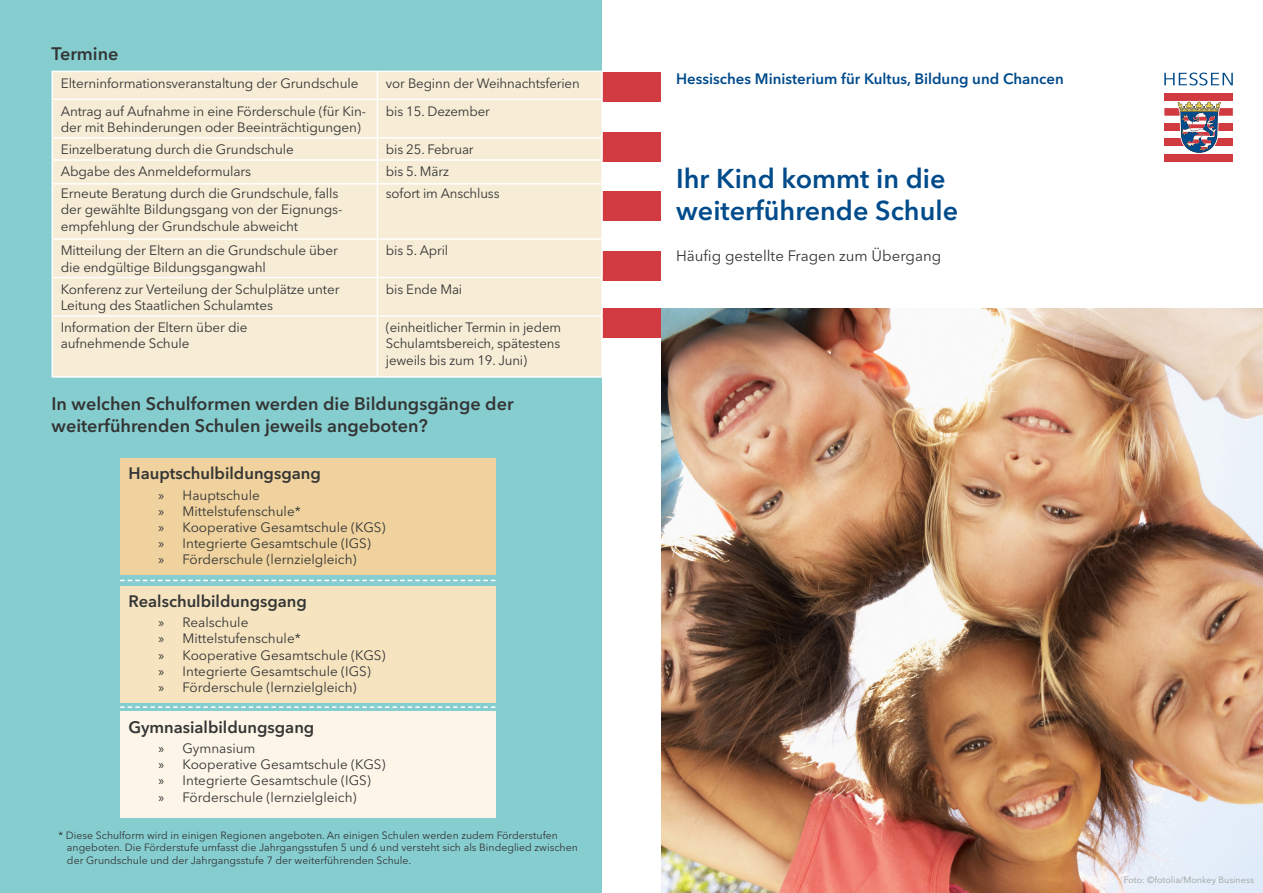
<style>
.page{position:relative;width:1263px;height:893px;background:#fff}
.page>*{position:absolute;margin:0;border:0;box-sizing:border-box;transform-origin:0 0}
.t1{font:600 27px "Avenir Next LT Pro";color:#004b8b}
.t2{font:600 18px "Avenir Next LT Pro";color:#343535}
.t3{font:600 16.5px "Avenir Next LT Pro";color:#343535}
.t4{font:600 15px "Avenir Next LT Pro";color:#004b8b}
.t5{font:15px "Avenir Next LT Pro";color:#343535}
.t6{font:13.5px "Avenir Next LT Pro";letter-spacing:-.01em;color:#343535}
.t7{font:10.5px "Avenir Next LT Pro";color:#343535}
.t8{font:9px "Avenir Next LT Pro";color:#9da09f}
.s1{font-family:"Myriad Pro"}
</style>
<div class="page">
<div style="left:602px;top:72px;width:59px;height:30px;background:#d03a40"></div>
<div style="left:602px;top:191px;width:59px;height:30px;background:#d03a40"></div>
<div style="left:602px;top:132px;width:59px;height:30px;background:#d03a40"></div>
<div style="left:602px;top:251px;width:59px;height:30px;background:#d03a40"></div>
<div style="left:602px;top:308px;width:59px;height:30px;background:#d03a40"></div>
<div style="left:1164px;top:93px;width:69px;height:8px;background:#d03a40"></div>
<div style="left:1164px;top:108px;width:69px;height:8px;background:#d03a40"></div>
<div style="left:1164px;top:123px;width:69px;height:8px;background:#d03a40"></div>
<div style="left:1164px;top:139px;width:69px;height:7px;background:#d03a40"></div>
<div style="left:1164px;top:154px;width:69px;height:7px;background:#d03a40"></div>
<svg style="left:1176px;top:101px;width:46px;height:52px"></svg>
<svg style="left:1164px;top:73px;width:69px;height:13px"></svg>
<div style="left:0;top:0;width:602px;height:893px;background:#86cdd0"></div>
<div style="left:53px;top:72px;width:548px;height:304px;background:#f7ecd6"></div>
<hr style="left:52px;top:71px;width:325px;height:1px;background:#fff">
<svg style="left:52px;top:72px;width:1px;height:27px"></svg>
<hr style="left:377px;top:71px;width:226px;height:1px;background:#fff">
<svg style="left:377px;top:72px;width:1px;height:27px"></svg>
<hr style="left:601px;top:72px;width:2px;height:27px;background:#fff">
<hr style="left:52px;top:99px;width:325px;height:1px;background:#fff">
<hr style="left:52px;top:100px;width:1px;height:37px;background:#fff">
<hr style="left:377px;top:99px;width:226px;height:1px;background:#fff">
<hr style="left:377px;top:100px;width:1px;height:37px;background:#fff">
<hr style="left:601px;top:100px;width:2px;height:37px;background:#fff">
<hr style="left:52px;top:137px;width:325px;height:2px;background:#fff">
<hr style="left:377px;top:137px;width:226px;height:2px;background:#fff">
<hr style="left:601px;top:139px;width:2px;height:20px;background:#fff">
<hr style="left:52px;top:159px;width:325px;height:2px;background:#fff">
<svg style="left:52px;top:139px;width:1px;height:44px"></svg>
<hr style="left:377px;top:159px;width:226px;height:2px;background:#fff">
<svg style="left:377px;top:139px;width:1px;height:44px"></svg>
<hr style="left:601px;top:161px;width:2px;height:22px;background:#fff">
<hr style="left:52px;top:183px;width:325px;height:2px;background:#fff">
<hr style="left:52px;top:185px;width:1px;height:53px;background:#fff">
<hr style="left:377px;top:183px;width:226px;height:2px;background:#fff">
<hr style="left:377px;top:185px;width:1px;height:53px;background:#fff">
<hr style="left:601px;top:185px;width:2px;height:53px;background:#fff">
<hr style="left:52px;top:238px;width:325px;height:2px;background:#fff">
<hr style="left:52px;top:240px;width:1px;height:37px;background:#fff">
<hr style="left:377px;top:238px;width:226px;height:2px;background:#fff">
<hr style="left:377px;top:240px;width:1px;height:37px;background:#fff">
<hr style="left:601px;top:240px;width:2px;height:37px;background:#fff">
<hr style="left:52px;top:277px;width:325px;height:1px;background:#fff">
<hr style="left:52px;top:278px;width:1px;height:37px;background:#fff">
<hr style="left:52px;top:315px;width:325px;height:2px;background:#fff">
<hr style="left:52px;top:317px;width:1px;height:59px;background:#fff">
<hr style="left:377px;top:317px;width:1px;height:59px;background:#fff">
<hr style="left:601px;top:317px;width:2px;height:59px;background:#fff">
<hr style="left:52px;top:376px;width:325px;height:2px;background:#fff">
<hr style="left:377px;top:376px;width:226px;height:2px;background:#fff">
<hr style="left:377px;top:277px;width:226px;height:1px;background:#fff">
<hr style="left:377px;top:278px;width:1px;height:37px;background:#fff">
<hr style="left:601px;top:278px;width:2px;height:37px;background:#fff">
<hr style="left:377px;top:315px;width:226px;height:2px;background:#fff">
<svg style="left:120px;top:580px;width:376px;height:8px"></svg>
<svg style="left:120px;top:706px;width:376px;height:7px"></svg>
<div style="left:120px;top:586px;width:375px;height:117px;background:#f6e4c0"></div>
<div style="left:120px;top:711px;width:375px;height:107px;background:#fdf6e8"></div>
<div style="left:120px;top:458px;width:375px;height:117px;background:#efd29d"></div>
<img style="left:661px;top:308px;width:602px;height:585px">
<h1 class="t2" style="left:52px;top:43px;width:69px">Termine</h1>
<p class="t6" style="left:61px;top:75px;width:299px">Elterninformationsveranstaltung der Grundschule</p>
<p class="t6" style="left:386px;top:75px;width:195px">vor Beginn der Weihnachtsferien</p>
<p class="t6" style="left:61px;top:103px;width:307px">Antrag auf Aufnahme in eine Förderschule (für Kin-</p>
<p class="t6" style="left:61px;top:119px;width:302px">der mit Behinderungen oder Beeinträchtigungen)</p>
<p class="t6" style="left:386px;top:103px;width:106px">bis 15. Dezember</p>
<p class="t6" style="left:61px;top:141px;width:234px">Einzelberatung durch die Grundschule</p>
<p class="t6" style="left:386px;top:141px;width:89px">bis 25. Februar</p>
<p class="t6" style="left:61px;top:163px;width:192px">Abgabe des Anmeldeformulars</p>
<p class="t6" style="left:386px;top:163px;width:65px">bis 5. März</p>
<p class="t6" style="left:61px;top:186px;width:279px">Erneute Beratung durch die Grundschule, falls</p>
<p class="t6" style="left:61px;top:202px;width:283px">der gewählte Bildungsgang von der Eignungs-</p>
<p class="t6" style="left:61px;top:218px;width:239px">empfehlung der Grundschule abweicht</p>
<p class="t6" style="left:386px;top:186px;width:115px">sofort im Anschluss</p>
<p class="t6" style="left:61px;top:243px;width:279px">Mitteilung der Eltern an die Grundschule über</p>
<p class="t6" style="left:61px;top:259px;width:207px">die endgültige Bildungsgangwahl</p>
<p class="t6" style="left:61px;top:281px;width:280px">Konferenz zur Verteilung der Schulplätze unter</p>
<p class="t6" style="left:61px;top:297px;width:214px">Leitung des Staatlichen Schulamtes</p>
<p class="t6" style="left:386px;top:243px;width:64px">bis 5. April</p>
<p class="t6" style="left:386px;top:281px;width:78px">bis Ende Mai</p>
<p class="t6" style="left:61px;top:319px;width:188px">Information der Eltern über die</p>
<p class="t6" style="left:61px;top:336px;width:130px">aufnehmende Schule</p>
<p class="t6" style="left:386px;top:319px;width:177px">(einheitlicher Termin in jedem</p>
<p class="t6" style="left:386px;top:336px;width:176px">Schulamtsbereich, spätestens</p>
<p class="t6" style="left:386px;top:352px;width:143px">jeweils bis zum 19. Juni)</p>
<h1 class="t2" style="left:52px;top:393px;width:464px">In welchen Schulformen werden die Bildungsgänge der</h1>
<h1 class="t2" style="left:52px;top:415px;width:378px">weiterführenden Schulen jeweils angeboten?</h1>
<h2 class="t3" style="left:129px;top:463px;width:194px">Hauptschulbildungsgang</h2>
<p class="t6" style="left:158px;top:487px;width:103px"><span class="s1">»</span> Hauptschule</p>
<p class="t6" style="left:158px;top:503px;width:144px"><span class="s1">»</span> Mittelstufenschule*</p>
<p class="t6" style="left:158px;top:519px;width:229px"><span class="s1">»</span> Kooperative Gesamtschule (KGS)</p>
<p class="t6" style="left:158px;top:535px;width:214px"><span class="s1">»</span> Integrierte Gesamtschule (IGS)</p>
<p class="t6" style="left:158px;top:552px;width:200px"><span class="s1">»</span> Förderschule (lernzielgleich)</p>
<h2 class="t3" style="left:129px;top:591px;width:180px">Realschulbildungsgang</h2>
<p class="t6" style="left:158px;top:614px;width:91px"><span class="s1">»</span> Realschule</p>
<p class="t6" style="left:158px;top:631px;width:144px"><span class="s1">»</span> Mittelstufenschule*</p>
<p class="t6" style="left:158px;top:647px;width:229px"><span class="s1">»</span> Kooperative Gesamtschule (KGS)</p>
<p class="t6" style="left:158px;top:663px;width:214px"><span class="s1">»</span> Integrierte Gesamtschule (IGS)</p>
<p class="t6" style="left:158px;top:679px;width:200px"><span class="s1">»</span> Förderschule (lernzielgleich)</p>
<h2 class="t3" style="left:129px;top:717px;width:187px">Gymnasialbildungsgang</h2>
<p class="t6" style="left:158px;top:740px;width:99px"><span class="s1">»</span> Gymnasium</p>
<p class="t6" style="left:158px;top:756px;width:229px"><span class="s1">»</span> Kooperative Gesamtschule (KGS)</p>
<p class="t6" style="left:158px;top:773px;width:214px"><span class="s1">»</span> Integrierte Gesamtschule (IGS)</p>
<p class="t6" style="left:158px;top:789px;width:200px"><span class="s1">»</span> Förderschule (lernzielgleich)</p>
<p class="t7" style="left:58px;top:829px;width:501px">* Diese Schulform wird in einigen Regionen angeboten. An einigen Schulen werden zudem Förderstufen</p>
<p class="t7" style="left:67px;top:841px;width:512px">angeboten. Die Förderstufe umfasst die Jahrgangsstufen 5 und 6 und versteht sich als Bindeglied zwischen</p>
<p class="t7" style="left:67px;top:854px;width:346px">der Grundschule und der Jahrgangsstufe 7 der weiterführenden Schule.</p>
<p class="t4" style="left:676px;top:69px;width:389px">Hessisches Ministerium für Kultus, Bildung und Chancen</p>
<p class="t1" style="left:676px;top:162px;width:271px">Ihr Kind kommt in die</p>
<p class="t1" style="left:676px;top:194px;width:283px">weiterführende Schule</p>
<p class="t5" style="left:676px;top:246px;width:267px">Häufig gestellte Fragen zum Übergang</p>
<p class="t8" style="left:1124px;top:875px;width:132px">Foto: ©fotolia/Monkey Business</p>
</div>
